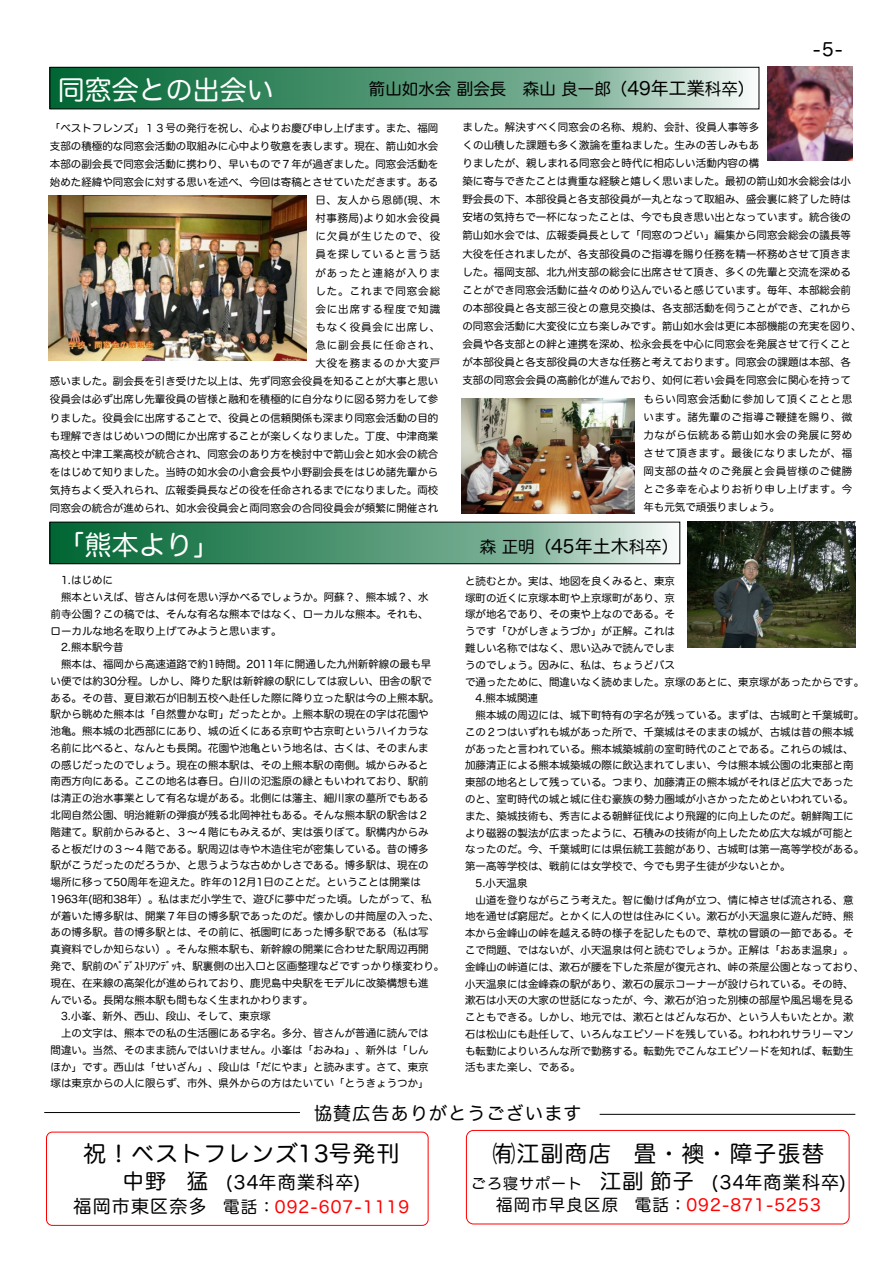
<style>
.page{position:relative;width:893px;height:1263px;background:#fff}
.page>*{position:absolute;margin:0;border:0;box-sizing:border-box;transform-origin:0 0}
.t1{font:27px "Hira Maru Pro W4";color:#fff}
.t2{font:22.5px "Hira Maru Pro W4";letter-spacing:.065em;color:#000}
.t3{font:18px "Hira Maru Pro W4";letter-spacing:.065em;color:#000}
.t4{font:16.5px "Hira Maru Pro W4";letter-spacing:.065em;color:#f00}
.t5{font:16.5px "Hira Maru Pro W4";color:#000}
.t6{font:10.5px/18.1px "Hira Maru Pro W4";color:#000;text-align:right}
.t7{font:10.5px "Hira Maru Pro W4";letter-spacing:.05em;color:#000}
.s1{font-size:18px}
.s2{font-size:21px}
.s3{font-size:18px;color:#000}
.s4{color:#000}
.s5{font-size:15px}
</style>
<div class="page">
<hr style="left:44px;top:1112px;width:256px;height:1px;background:#000">
<hr style="left:600px;top:1114px;width:255px;height:1px;background:#000">
<svg style="left:51px;top:524px;width:619px;height:38px;background:#5b9c7c"></svg>
<div style="left:49px;top:522px;width:631px;height:42px;border:1px solid #000"></div>
<svg style="left:51px;top:69px;width:697px;height:38px;background:#5b9c7c"></svg>
<div style="left:49px;top:67px;width:710px;height:42px;border:1px solid #000"></div>
<div style="left:46px;top:1132px;width:383px;height:94px;border:1px solid #f00;border-radius:6px"></div>
<div style="left:466px;top:1130px;width:383px;height:94px;border:1px solid #f00;border-radius:7px"></div>
<img style="left:49px;top:196px;width:258px;height:164px">
<img style="left:461px;top:398px;width:174px;height:116px">
<img style="left:768px;top:66px;width:85px;height:94px">
<img style="left:687px;top:521px;width:169px;height:127px">
<h3 class="t3" style="left:813px;top:40px;width:32px">-5-</h3>
<h1 class="t1" style="left:58px;top:76px;width:218px">同窓会との出会い</h1>
<h3 class="t5" style="left:369px;top:80px;width:387px">箭山如水会副会長　森山良一郎（<span class="s1">49年工業</span>科卒）</h3>
<p class="t6" style="left:50px;top:119px;width:392px">「ベストフレンズ」１３号の発行を祝し、心よりお慶び申し上げます。また、福岡支部の積極的な同窓会活動の取組みに心中より敬意を表します。現在、箭山如水会本部の副会長で同窓会活動に携わり、早いもので７年が過ぎました。同窓会活動を始めた経緯や同窓会に対する思いを述べ、今回は寄稿とさせていただきます。ある日、友人から恩師(現、木<br>村事務局)より如水会役員<br>に欠員が生じたので、役<br>員を探していると言う話<br>があったと連絡が入りま<br>した。これまで同窓会総<br>会に出席する程度で知識<br>もなく役員会に出席し、<br>急に副会長に任命され、<br>大役を務まるのか大変戸<br>惑いました。副会長を引き受けた以上は、先ず同窓会役員を知ることが大事と思い役員会は必ず出席し先輩役員の皆様と融和を積極的に自分なりに図る努力をして参りました。役員会に出席することで、役員との信頼関係も深まり同窓会活動の目的も理解できはじめいつの間にか出席することが楽しくなりました。丁度、中津商業高校と中津工業高校が統合され、同窓会のあり方を検討中で箭山会と如水会の統合をはじめて知りました。当時の如水会の小倉会長や小野副会長をはじめ諸先輩から気持ちよく受入れられ、広報委員長などの役を任命されるまでになりました。両校同窓会の統合が進められ、如水会役員会と両同窓会の合同役員会が頻繁に開催され</p>
<p class="t6" style="left:462px;top:118px;width:298px">ました。解決すべく同窓会の名称、規約、会計、役員人事等多</p>
<p class="t6" style="left:462px;top:136px;width:298px">くの山積した課題も多く激論を重ねました。生みの苦しみもあ</p>
<p class="t6" style="left:462px;top:154px;width:298px">りましたが、親しまれる同窓会と時代に相応しい活動内容の構</p>
<p class="t6" style="left:462px;top:172px;width:390px">築に寄与できたことは貴重な経験と嬉しく思いました。最初の箭山如水会総会は小</p>
<p class="t6" style="left:462px;top:190px;width:390px">野会長の下、本部役員と各支部役員が一丸となって取組み、盛会裏に終了した時は</p>
<p class="t6" style="left:462px;top:208px;width:390px">安堵の気持ちで一杯になったことは、今でも良き思い出となっています。統合後の</p>
<p class="t6" style="left:462px;top:226px;width:390px">箭山如水会では、広報委員長として「同窓のつどい」編集から同窓会総会の議長等</p>
<p class="t6" style="left:462px;top:245px;width:390px">大役を任されましたが、各支部役員のご指導を賜り任務を精一杯務めさせて頂きま</p>
<p class="t6" style="left:462px;top:263px;width:390px">した。福岡支部、北九州支部の総会に出席させて頂き、多くの先輩と交流を深める</p>
<p class="t6" style="left:462px;top:281px;width:390px">ことができ同窓会活動に益々のめり込んでいると感じています。毎年、本部総会前</p>
<p class="t6" style="left:462px;top:299px;width:390px">の本部役員と各支部三役との意見交換は、各支部活動を伺うことができ、これから</p>
<p class="t6" style="left:462px;top:317px;width:401px">の同窓会活動に大変役に立ち楽しみです。箭山如水会は更に本部機能の充実を図り、</p>
<p class="t6" style="left:462px;top:335px;width:390px">会員や各支部との絆と連携を深め、松永会長を中心に同窓会を発展させて行くこと</p>
<p class="t6" style="left:462px;top:353px;width:390px">が本部役員と各支部役員の大きな任務と考えております。同窓会の課題は本部、各</p>
<p class="t6" style="left:462px;top:371px;width:390px">支部の同窓会会員の高齢化が進んでおり、如何に若い会員を同窓会に関心を持って</p>
<p class="t7" style="left:643px;top:393px;width:210px">もらい同窓会活動に参加して頂くことと思</p>
<p class="t7" style="left:643px;top:411px;width:210px">います。諸先輩のご指導ご鞭撻を賜り、微</p>
<p class="t7" style="left:643px;top:429px;width:210px">力ながら伝統ある箭山如水会の発展に努め</p>
<p class="t7" style="left:643px;top:448px;width:210px">させて頂きます。最後になりましたが、福</p>
<p class="t7" style="left:643px;top:466px;width:210px">岡支部の益々のご発展と会員皆様のご健勝</p>
<p class="t7" style="left:643px;top:484px;width:210px">とご多幸を心よりお祈り申し上げます。今</p>
<p class="t6" style="left:643px;top:498px;width:138px">年も元気で頑張りましょう。</p>
<h1 class="t1" style="left:58px;top:531px;width:164px">「熊本より」</h1>
<h3 class="t5" style="left:480px;top:539px;width:200px">森正明（<span class="s1">45年土木</span>科卒）</h3>
<p class="t6" style="left:61px;top:571px;width:54px">1.はじめに</p>
<p class="t6" style="left:51px;top:588px;width:379px">　熊本といえば、皆さんは何を思い浮かべるでしょうか。阿蘇？、熊本城？、水</p>
<p class="t6" style="left:51px;top:605px;width:379px">前寺公園？この稿では、そんな有名な熊本ではなく、ローカルな熊本。それも、</p>
<p class="t6" style="left:51px;top:621px;width:232px">ローカルな地名を取り上げてみようと思います。</p>
<p class="t6" style="left:61px;top:638px;width:64px">2.熊本駅今昔</p>
<p class="t6" style="left:51px;top:655px;width:382px">　熊本は、福岡から高速道路で約1時間。2011年に開通した九州新幹線の最も早</p>
<p class="t6" style="left:51px;top:672px;width:383px">い便では約30分程。しかし、降りた駅は新幹線の駅にしては寂しい、田舎の駅で</p>
<p class="t6" style="left:51px;top:688px;width:390px">ある。その昔、夏目漱石が旧制五校へ赴任した際に降り立った駅は今の上熊本駅。</p>
<p class="t6" style="left:51px;top:705px;width:380px">駅から眺めた熊本は「自然豊かな町」だったとか。上熊本駅の現在の字は花園や</p>
<p class="t6" style="left:51px;top:722px;width:380px">池亀。熊本城の北西部ににあり、城の近くにある京町や古京町というハイカラな</p>
<p class="t6" style="left:51px;top:739px;width:380px">名前に比べると、なんとも長閑。花園や池亀という地名は、古くは、そのまんま</p>
<p class="t6" style="left:51px;top:756px;width:380px">の感じだったのでしょう。現在の熊本駅は、その上熊本駅の南側。城からみると</p>
<p class="t6" style="left:51px;top:772px;width:380px">南西方向にある。ここの地名は春日。白川の氾濫原の縁ともいわれており、駅前</p>
<p class="t6" style="left:51px;top:789px;width:380px">は清正の治水事業として有名な堤がある。北側には藩主、細川家の墓所でもある</p>
<p class="t6" style="left:51px;top:806px;width:380px">北岡自然公園、明治維新の弾痕が残る北岡神社もある。そんな熊本駅の駅舎は２</p>
<p class="t6" style="left:51px;top:823px;width:380px">階建て。駅前からみると、３～４階にもみえるが、実は張りぼて。駅構内からみ</p>
<p class="t6" style="left:51px;top:839px;width:380px">ると板だけの３～４階である。駅周辺は寺や木造住宅が密集している。昔の博多</p>
<p class="t6" style="left:51px;top:856px;width:380px">駅がこうだったのだろうか、と思うような古めかしさである。博多駅は、現在の</p>
<p class="t6" style="left:51px;top:873px;width:372px">場所に移って50周年を迎えた。昨年の12月1日のことだ。ということは開業は</p>
<p class="t6" style="left:51px;top:890px;width:382px">1963年(昭和38年）。私はまだ小学生で、遊びに夢中だった頃。したがって、私</p>
<p class="t6" style="left:51px;top:907px;width:390px">が着いた博多駅は、開業７年目の博多駅であったのだ。懐かしの井筒屋の入った、</p>
<p class="t6" style="left:51px;top:923px;width:379px">あの博多駅。昔の博多駅とは、その前に、祇園町にあった博多駅である（私は写</p>
<p class="t6" style="left:51px;top:940px;width:379px">真資料でしか知らない）。そんな熊本駅も、新幹線の開業に合わせた駅周辺再開</p>
<p class="t6" style="left:51px;top:957px;width:395px">発で、駅前のﾍﾟﾃﾞｽﾄﾘｱﾝﾃﾞｯｷ、駅裏側の出入口と区画整理などですっかり様変わり。</p>
<p class="t6" style="left:51px;top:974px;width:379px">現在、在来線の高架化が進められており、鹿児島中央駅をモデルに改築構想も進</p>
<p class="t6" style="left:51px;top:990px;width:264px">んでいる。長閑な熊本駅も間もなく生まれかわります。</p>
<p class="t6" style="left:61px;top:1007px;width:211px">3.小峯、新外、西山、段山、そして、東京塚</p>
<p class="t6" style="left:51px;top:1024px;width:380px">　上の文字は、熊本での私の生活圏にある字名。多分、皆さんが普通に読んでは</p>
<p class="t6" style="left:51px;top:1041px;width:380px">間違い。当然、そのまま読んではいけません。小峯は「おみね」、新外は「しん</p>
<p class="t6" style="left:51px;top:1057px;width:380px">ほか」です。西山は「せいざん」、段山は「だにやま」と読みます。さて、東京</p>
<p class="t6" style="left:51px;top:1074px;width:380px">塚は東京からの人に限らず、市外、県外からの方はたいてい「とうきょうつか」</p>
<p class="t6" style="left:465px;top:572px;width:211px">と読むとか。実は、地図を良くみると、東京</p>
<p class="t6" style="left:465px;top:589px;width:211px">塚町の近くに京塚本町や上京塚町があり、京</p>
<p class="t6" style="left:465px;top:605px;width:211px">塚が地名であり、その東や上なのである。そ</p>
<p class="t6" style="left:465px;top:622px;width:211px">うです「ひがしきょうづか」が正解。これは</p>
<p class="t6" style="left:465px;top:639px;width:211px">難しい名称ではなく、思い込みで読んでしま</p>
<p class="t6" style="left:465px;top:656px;width:211px">うのでしょう。因みに、私は、ちょうどバス</p>
<p class="t6" style="left:465px;top:672px;width:401px">で通ったために、間違いなく読めました。京塚のあとに、東京塚があったからです。</p>
<p class="t6" style="left:476px;top:689px;width:64px">4.熊本城関連</p>
<p class="t6" style="left:465px;top:706px;width:400px">　熊本城の周辺には、城下町特有の字名が残っている。まずは、古城町と千葉城町。</p>
<p class="t6" style="left:465px;top:723px;width:390px">この２つはいずれも城があった所で、千葉城はそのままの城が、古城は昔の熊本城</p>
<p class="t6" style="left:465px;top:740px;width:390px">があったと言われている。熊本城築城前の室町時代のことである。これらの城は、</p>
<p class="t6" style="left:465px;top:756px;width:390px">加藤清正による熊本城築城の際に飲込まれてしまい、今は熊本城公園の北東部と南</p>
<p class="t6" style="left:465px;top:773px;width:390px">東部の地名として残っている。つまり、加藤清正の熊本城がそれほど広大であった</p>
<p class="t6" style="left:465px;top:790px;width:390px">のと、室町時代の城と城に住む豪族の勢力圏域が小さかったためといわれている。</p>
<p class="t6" style="left:465px;top:807px;width:390px">また、築城技術も、秀吉による朝鮮征伐により飛躍的に向上したのだ。朝鮮陶工に</p>
<p class="t6" style="left:465px;top:823px;width:390px">より磁器の製法が広まったように、石積みの技術が向上したため広大な城が可能と</p>
<p class="t6" style="left:465px;top:840px;width:400px">なったのだ。今、千葉城町には県伝統工芸館があり、古城町は第一高等学校がある。</p>
<p class="t6" style="left:465px;top:857px;width:327px">第一高等学校は、戦前には女学校で、今でも男子生徒が少ないとか。</p>
<p class="t6" style="left:476px;top:874px;width:54px">5.小天温泉</p>
<p class="t6" style="left:465px;top:890px;width:390px">　山道を登りながらこう考えた。智に働けば角が立つ、情に棹させば流される、意</p>
<p class="t6" style="left:465px;top:907px;width:390px">地を通せば窮屈だ。とかくに人の世は住みにくい。漱石が小天温泉に遊んだ時、熊</p>
<p class="t6" style="left:465px;top:924px;width:390px">本から金峰山の峠を越える時の様子を記したもので、草枕の冒頭の一節である。そ</p>
<p class="t6" style="left:465px;top:941px;width:390px">こで問題、ではないが、小天温泉は何と読むでしょうか。正解は「おあま温泉」。</p>
<p class="t6" style="left:465px;top:958px;width:401px">金峰山の峠道には、漱石が腰を下した茶屋が復元され、峠の茶屋公園となっており、</p>
<p class="t6" style="left:465px;top:974px;width:390px">小天温泉には金峰森の駅があり、漱石の展示コーナーが設けられている。その時、</p>
<p class="t6" style="left:465px;top:991px;width:390px">漱石は小天の大家の世話になったが、今、漱石が泊った別棟の部屋や風呂場を見る</p>
<p class="t6" style="left:465px;top:1008px;width:390px">こともできる。しかし、地元では、漱石とはどんな石か、という人もいたとか。漱</p>
<p class="t6" style="left:465px;top:1025px;width:390px">石は松山にも赴任して、いろんなエピソードを残している。われわれサラリーマン</p>
<p class="t6" style="left:465px;top:1041px;width:390px">も転勤によりいろんな所で勤務する。転勤先でこんなエピソードを知れば、転勤生</p>
<p class="t6" style="left:465px;top:1058px;width:117px">活もまた楽し、である。</p>
<h3 class="t3" style="left:314px;top:1105px;width:269px">協賛広告ありがとうございます</h3>
<h2 class="t2" style="left:83px;top:1142px;width:317px">祝！ベストフレンズ13号発刊</h2>
<h3 class="t3" style="left:123px;top:1173px;width:239px"><span class="s2">中野　猛</span> (34年商業科卒)</h3>
<h3 class="t4" style="left:74px;top:1198px;width:337px"><span class="s3">福岡市東区奈多</span><span class="s4">　電話：</span>092-607-1119</h3>
<h2 class="t2" style="left:493px;top:1142px;width:333px">㈲江副商店　畳・襖・障子張替</h2>
<h3 class="t3" style="left:471px;top:1173px;width:376px"><span class="s5">ごろ寝サポート</span> <span class="s2">江副節子</span> (34年商業科卒)</h3>
<h3 class="t4" style="left:496px;top:1196px;width:326px"><span class="s4">福岡市早良区原　電話：</span>092-871-5253</h3>
</div>
